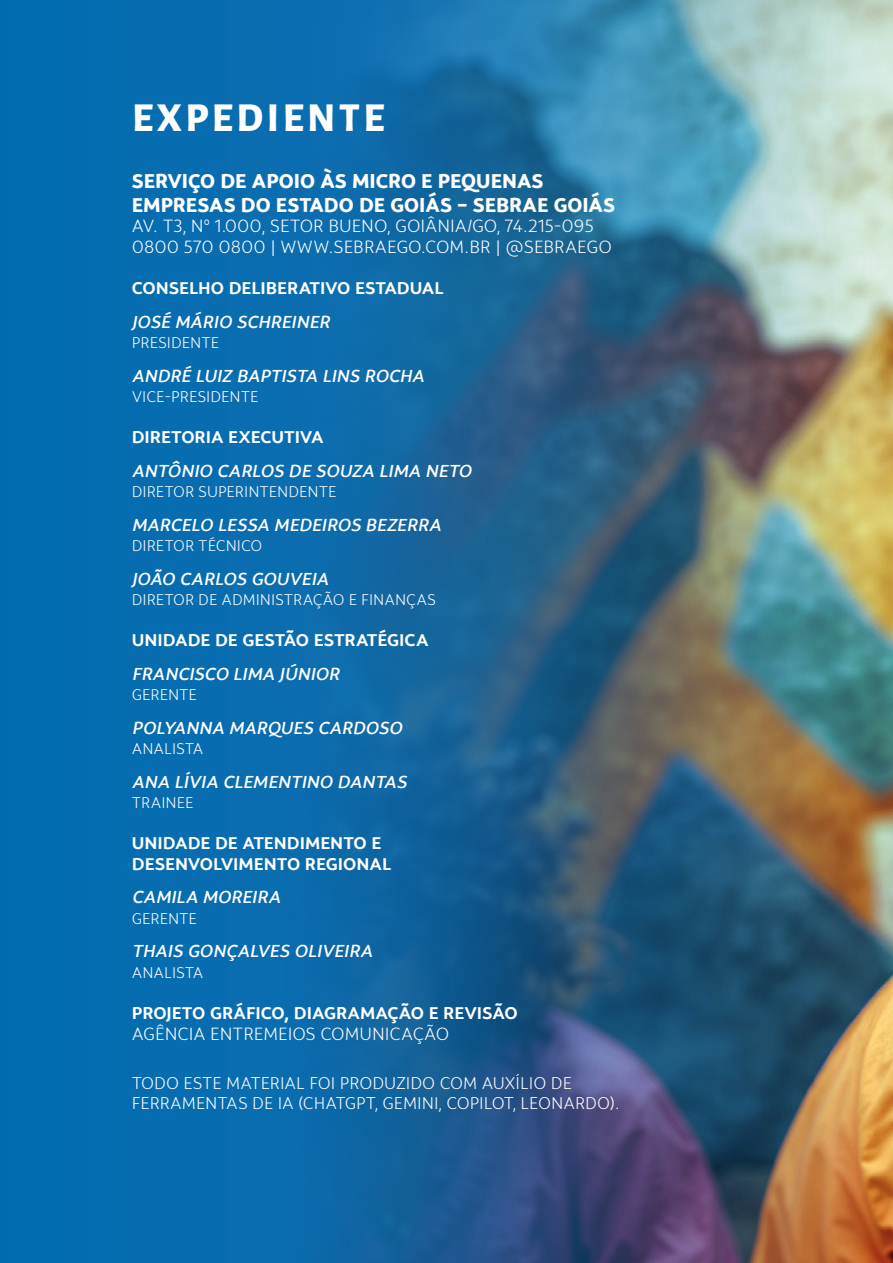
<style>
.page{position:relative;width:893px;height:1263px;background:#fff}
.page>*{position:absolute;margin:0;border:0;box-sizing:border-box;transform-origin:0 0}
.t1{font:800 40.5px "Alegreya Sans";letter-spacing:.085em;color:#fff}
.t2{font:900 19.5px/23.4px "Campuni";color:#fff}
.t3{font:italic 500 17.1px "Campuni";color:#fff}
.t4{font:700 17.1px/20.5px "Campuni";color:#fff}
.t5{font:17.1px/20.5px "Campuni";color:#fff}
.t6{font:16.5px/20.5px "Campuni";color:#fff}
.t7{font:15px "Campuni";color:#fff}
</style>
<div class="page">
<img style="left:0;top:0;width:893px;height:1263px">
<h1 class="t1" style="left:132px;top:88px;width:254px">EXPEDIENTE</h1>
<p class="t2" style="left:132px;top:170px;width:485px">SERVIÇO DE APOIO ÀS MICRO E PEQUENAS<br>EMPRESAS DO ESTADO DE GOIÁS – SEBRAE GOIÁS</p>
<p class="t5" style="left:132px;top:217px;width:482px">AV. T3, Nº 1.000, SETOR BUENO, GOIÂNIA/GO, 74.215-095<br>0800 570 0800 | WWW.SEBRAEGO.COM.BR | @SEBRAEGO</p>
<p class="t4" style="left:132px;top:278px;width:313px">CONSELHO DELIBERATIVO ESTADUAL</p>
<p class="t3" style="left:132px;top:311px;width:203px">JOSÉ MÁRIO SCHREINER</p>
<p class="t7" style="left:132px;top:334px;width:89px">PRESIDENTE</p>
<p class="t3" style="left:132px;top:365px;width:298px">ANDRÉ LUIZ BAPTISTA LINS ROCHA</p>
<p class="t7" style="left:132px;top:388px;width:128px">VICE-PRESIDENTE</p>
<p class="t4" style="left:132px;top:427px;width:193px">DIRETORIA EXECUTIVA</p>
<p class="t3" style="left:132px;top:460px;width:345px">ANTÔNIO CARLOS DE SOUZA LIMA NETO</p>
<p class="t7" style="left:132px;top:483px;width:206px">DIRETOR SUPERINTENDENTE</p>
<p class="t3" style="left:132px;top:514px;width:315px">MARCELO LESSA MEDEIROS BEZERRA</p>
<p class="t7" style="left:132px;top:537px;width:132px">DIRETOR TÉCNICO</p>
<p class="t3" style="left:132px;top:568px;width:202px">J OÃO CARLOS GOUVEIA</p>
<p class="t7" style="left:132px;top:591px;width:306px">DIRETOR DE ADMINISTRAÇÃO E FINANÇAS</p>
<p class="t4" style="left:132px;top:630px;width:298px">UNIDADE DE GESTÃO ESTRATÉGICA</p>
<p class="t3" style="left:132px;top:663px;width:213px">FRANCISCO LIMA J ÚNIOR</p>
<p class="t7" style="left:132px;top:686px;width:67px">GERENTE</p>
<p class="t3" style="left:132px;top:717px;width:275px">POLYANNA MARQUES CARDOSO</p>
<p class="t7" style="left:132px;top:740px;width:73px">ANALISTA</p>
<p class="t3" style="left:132px;top:771px;width:280px">ANA LÍVIA CLEMENTINO DANTAS</p>
<p class="t7" style="left:132px;top:794px;width:63px">TRAINEE</p>
<p class="t4" style="left:132px;top:833px;width:261px">UNIDADE DE ATENDIMENTO E<br>DESENVOLVIMENTO REGIONAL</p>
<p class="t3" style="left:132px;top:887px;width:154px">CAMILA MOREIRA</p>
<p class="t7" style="left:132px;top:910px;width:67px">GERENTE</p>
<p class="t3" style="left:132px;top:941px;width:246px">THAIS GONÇALVES OLIVEIRA</p>
<p class="t7" style="left:132px;top:964px;width:73px">ANALISTA</p>
<p class="t4" style="left:132px;top:1003px;width:387px">PROJETO GRÁFICO, DIAGRAMAÇÃO E REVISÃO</p>
<p class="t5" style="left:132px;top:1024px;width:319px">AGÊNCIA ENTREMEIOS COMUNICAÇÃO</p>
<p class="t6" style="left:132px;top:1073px;width:489px">TODO ESTE MATERIAL FOI PRODUZIDO COM AUXÍLIO DE<br>FERRAMENTAS DE IA (CHATGPT, GEMINI, COPILOT, LEONARDO).</p>
</div>
